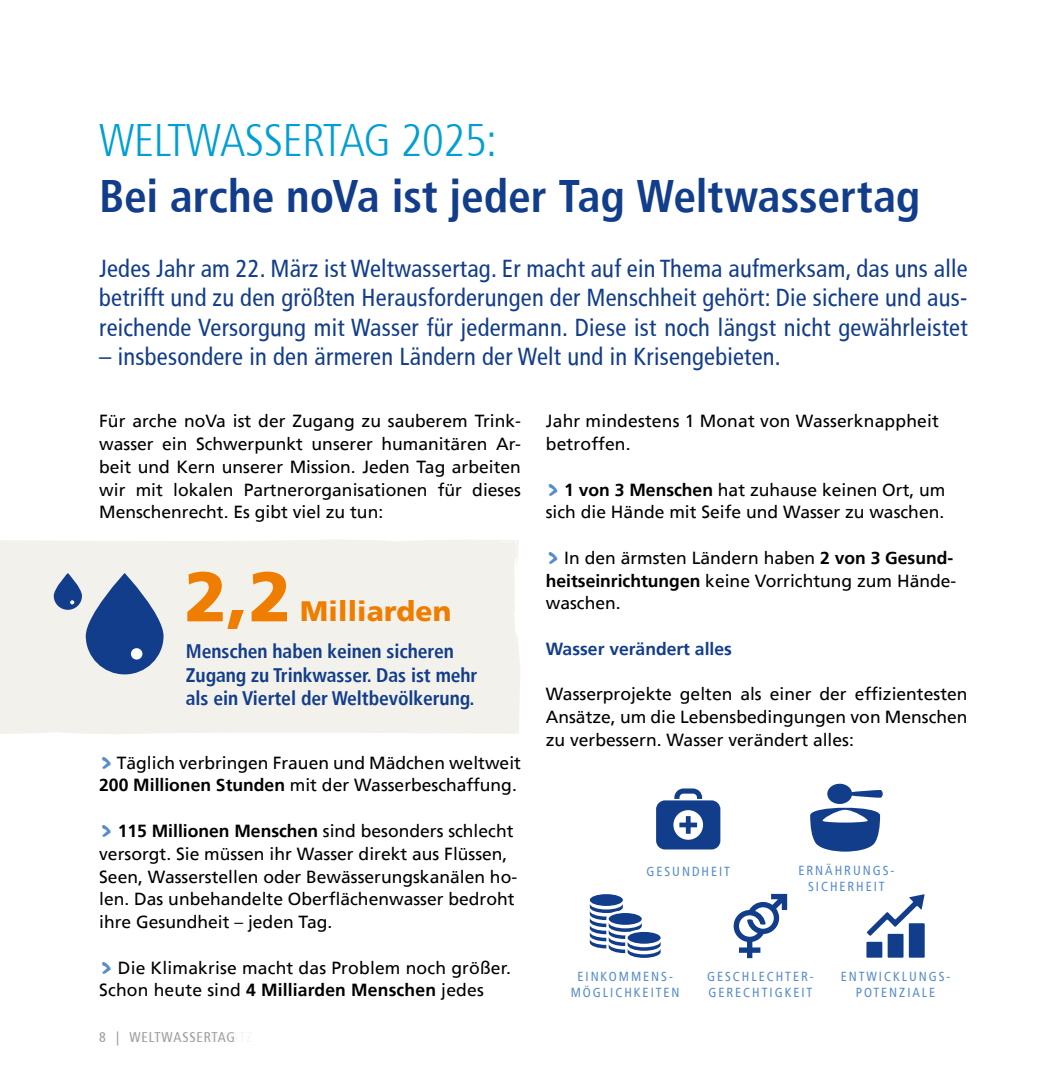
<style>
.page{position:relative;width:1042px;height:1092px;background:#fff}
.page>*{position:absolute;margin:0;border:0;box-sizing:border-box;transform-origin:0 0}
.t1{font:900 70px "Frutiger 75";color:#ef7d00}
.t2{font:700 condensed 45.5px "Frutiger LT";letter-spacing:-.005em;color:#123d8a}
.t3{font:300 condensed 45.5px "Frutiger 47";letter-spacing:-.01em;color:#009ed4}
.t4{font:900 28px "Frutiger 75";letter-spacing:.01em;color:#ef7d00}
.t5{font:condensed 24.5px/29.4px "Frutiger LT";letter-spacing:.01em;color:#123d8a;text-align:justify}
.t6{font:700 condensed 19.6px/23.4px "Frutiger LT";letter-spacing:-.005em;color:#123d8a}
.t7{font:17.5px/22.8px "Frutiger LT";color:#000}
.t8{font:700 17.5px "Frutiger LT";color:#123d8a}
.t9{font:condensed 14px "Frutiger 57";letter-spacing:.06em;color:#9d9d9c}
.t10{font:condensed 13.12px/15.8px "Frutiger LT";letter-spacing:.15em;color:#568cc9;text-align:center}
.s1{font-family:"ATS Marker Marker";font-size:35px;color:#568cc9}
.s2{font-weight:700}
</style>
<div class="page">
<div style="left:0;top:539px;width:521px;height:195px;background:#f3f1eb"></div>
<svg style="left:486px;top:545px;width:29px;height:20px"></svg>
<svg style="left:86px;top:573px;width:77px;height:101px;background:#3f619d"></svg>
<div style="left:131px;top:648px;width:11px;height:11px;background:#fff;border-radius:50%"></div>
<svg style="left:54px;top:573px;width:28px;height:36px"></svg>
<svg style="left:70px;top:600px;width:4px;height:4px"></svg>
<svg style="left:656px;top:788px;width:64px;height:61px"></svg>
<svg style="left:810px;top:783px;width:72px;height:68px"></svg>
<svg style="left:590px;top:894px;width:70px;height:63px"></svg>
<svg style="left:733px;top:893px;width:54px;height:65px"></svg>
<svg style="left:866px;top:894px;width:58px;height:63px"></svg>
<h2 class="t3" style="left:99px;top:114px;width:399px">WELTWASSERTAG 2025:</h2>
<h2 class="t2" style="left:99px;top:169px;width:822px">Bei arche noVa ist jeder Tag Weltwassertag</h2>
<p class="t5" style="left:99px;top:254px;width:870px">Jedes Jahr am 22. März ist Weltwassertag. Er macht auf ein Thema aufmerksam, das uns alle betrifft und zu den größten Herausforderungen der Menschheit gehört: Die sichere und aus&shy;reichende Versorgung mit Wasser für jedermann. Diese ist noch längst nicht gewährleistet</p>
<h3 class="t5" style="left:99px;top:342px;width:683px">– insbesondere in den ärmeren Ländern der Welt und in Krisengebieten.</h3>
<p class="t7" style="left:99px;top:410px;width:423px;text-align:justify">Für arche noVa ist der Zugang zu sauberem Trink&shy;wasser ein Schwerpunkt unserer humanitären Ar&shy;beit und Kern unserer Mission. Jeden Tag arbeiten wir mit lokalen Partnerorganisationen für dieses Menschenrecht. Es gibt viel zu tun:</p>
<h1 class="t1" style="left:184px;top:554px;width:109px">2,2</h1>
<h3 class="t4" style="left:300px;top:594px;width:153px">Milliarden</h3>
<p class="t6" style="left:186px;top:639px;width:293px">Menschen haben keinen sicheren<br>Zugang zu Trinkwasser. Das ist mehr als ein Viertel der Weltbevölkerung.</p>
<p class="t7" style="left:99px;top:751px;width:423px"><span class="s1">›</span> Täglich verbringen Frauen und Mädchen weltweit<br><span class="s2">200 Millionen Stunden</span> mit der Wasserbeschaffung.</p>
<p class="t7" style="left:99px;top:819px;width:419px"><span class="s1">›</span> <span class="s2">115 Millionen Menschen</span> sind besonders schlecht versorgt. Sie müssen ihr Wasser direkt aus Flüssen, Seen, Wasserstellen oder Bewässerungskanälen ho&shy;len. Das unbehandelte Oberflächenwasser bedroht ihre Gesundheit – jeden Tag.</p>
<p class="t7" style="left:99px;top:956px;width:413px"><span class="s1">›</span> Die Klimakrise macht das Problem noch größer.<br>Schon heute sind <span class="s2">4 Milliarden Menschen</span> jedes</p>
<p class="t9" style="left:99px;top:1028px;width:155px">8 | AKTUELLER EINSATZ</p>
<p class="t9" style="left:130px;top:1028px;width:107px">WELTWASSERTAG</p>
<p class="t7" style="left:546px;top:410px;width:395px">Jahr mindestens 1 Monat von Wasserknappheit betroffen.</p>
<p class="t7" style="left:546px;top:478px;width:401px"><span class="s1">›</span> <span class="s2">1 von 3 Menschen</span> hat zuhause keinen Ort, um sich die Hände mit Seife und Wasser zu waschen.</p>
<p class="t7" style="left:546px;top:546px;width:412px"><span class="s1">›</span> In den ärmsten Ländern haben <span class="s2">2 von 3 Gesund&shy;heitseinrichtungen</span> keine Vorrichtung zum Hände&shy;waschen.</p>
<p class="t8" style="left:546px;top:638px;width:188px">Wasser verändert alles</p>
<p class="t7" style="left:546px;top:683px;width:423px;text-align:justify">Wasserprojekte gelten als einer der effizientesten Ansätze, um die Lebensbedingungen von Menschen zu verbessern. Wasser verändert alles:</p>
<p class="t10" style="left:646px;top:863px;width:85px">GESUNDHEIT</p>
<p class="t10" style="left:798px;top:862px;width:97px">ERNÄHRUNGS-<br>SICHERHEIT</p>
<p class="t10" style="left:571px;top:968px;width:110px">EINKOMMENS-<br>MÖGLICHKEITEN</p>
<p class="t10" style="left:707px;top:968px;width:108px;text-align:left">GESCHLECHTER-<br>GERECHTIGKEIT</p>
<p class="t10" style="left:840px;top:968px;width:111px">ENTWICKLUNGS-<br>POTENZIALE</p>
</div>
